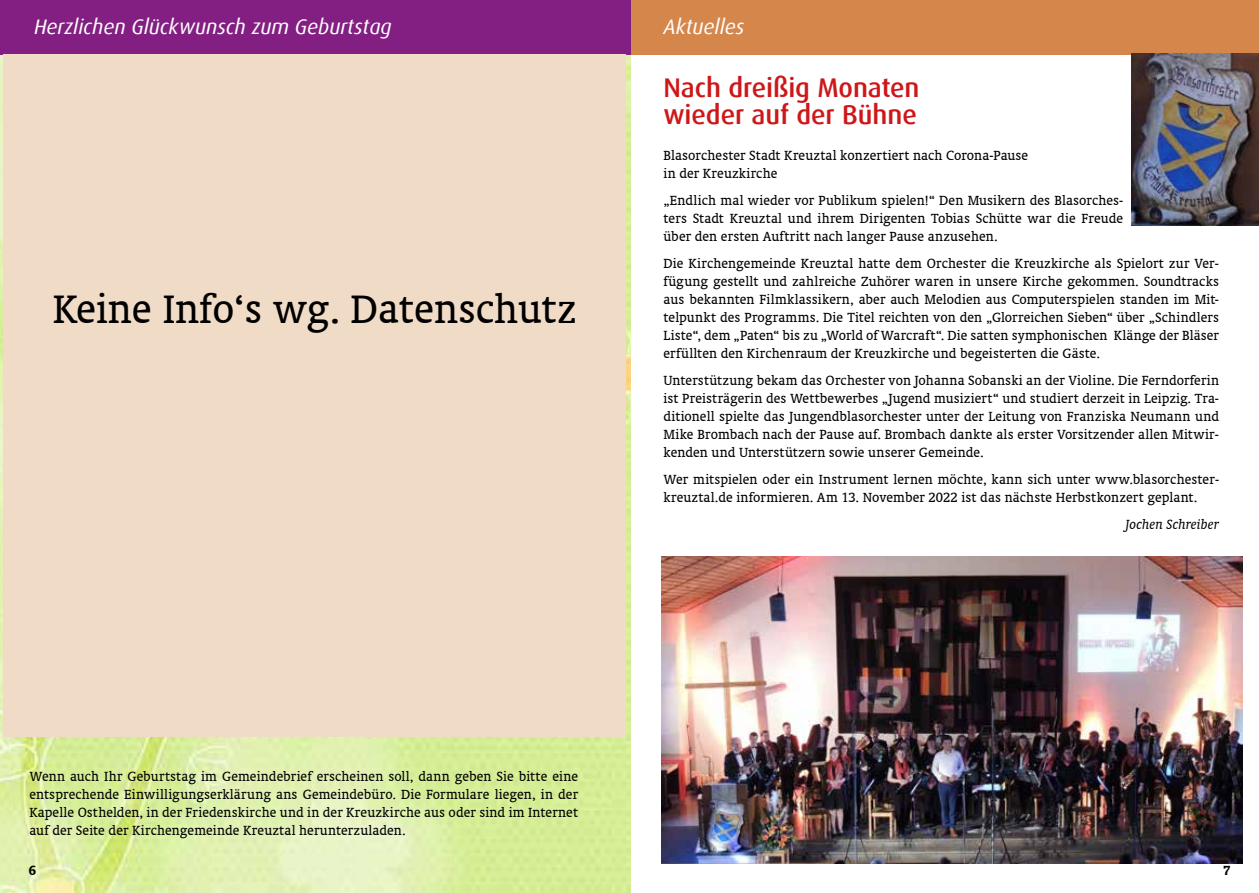
<style>
.page{position:relative;width:1259px;height:893px;background:#fff}
.page>*{position:absolute;margin:0;border:0;box-sizing:border-box;transform-origin:0 0}
.t1{font:45px "Oranda BT";color:#000}
.t2{font:500 27px/27px "Dax";letter-spacing:-.005em;color:#cd1719}
.t3{font:italic 21px "Dax";color:#fff}
.t4{font:15px/18px "Oranda BT";letter-spacing:.005em;color:#000;text-align:justify}
.t5{font:italic 15px "Oranda BT";letter-spacing:.01em;color:#000}
.t6{font:700 15px "Oranda BT";color:#000}
.t7{font:13.5px "Oranda BT";letter-spacing:.01em;color:#000}
.s1{font-family:"Dax";font-weight:700;color:#cd1719}
</style>
<div class="page">
<img style="left:0;top:55px;width:630px;height:838px">
<div style="left:0;top:0;width:1259px;height:54px;background:#831f82"></div>
<div style="left:4px;top:55px;width:622px;height:682px;background:#f0dcc6"></div>
<div style="left:631px;top:0;width:628px;height:54px;background:#d4864b"></div>
<img style="left:661px;top:556px;width:581px;height:307px">
<img style="left:1131px;top:54px;width:128px;height:171px">
<h3 class="t3" style="left:34px;top:15px;width:359px">Herzlichen Glückwunsch zum Geburtstag</h3>
<h1 class="t1" style="left:53px;top:283px;width:525px">Keine Info‘s wg. Datenschutz</h1>
<p class="t7" style="left:28px;top:293px;width:89px"><span class="s1">26.</span> Gerd Vogels</p>
<p class="t7" style="left:172px;top:293px;width:129px">Z. Ameisenberg 24 80</p>
<p class="t7" style="left:325px;top:293px;width:98px"><span class="s1">18.</span> Dieter Stötzel</p>
<p class="t7" style="left:469px;top:293px;width:62px">Heesstr. 37</p>
<p class="t7" style="left:325px;top:311px;width:73px"><span class="s1">28.</span> Else Weil</p>
<p class="t7" style="left:469px;top:311px;width:129px">Am Kellenhagen 12 92</p>
<h3 class="t3" style="left:663px;top:15px;width:82px">Aktuelles</h3>
<h2 class="t2" style="left:663px;top:74px;width:257px">Nach dreißig Monaten wieder auf der Bühne</h2>
<p class="t4" style="left:663px;top:146px;width:366px">Blasorchester Stadt Kreuztal konzertiert nach Corona-Pause in der Kreuzkirche</p>
<p class="t4" style="left:663px;top:191px;width:461px">„Endlich mal wieder vor Publikum spielen!“ Den Musikern des Blasorches&shy;ters Stadt Kreuztal und ihrem Dirigenten Tobias Schütte war die Freude über den ersten Auftritt nach langer Pause anzusehen.</p>
<p class="t4" style="left:663px;top:254px;width:557px">Die Kirchengemeinde Kreuztal hatte dem Orchester die Kreuzkirche als Spielort zur Ver&shy;fügung gestellt und zahlreiche Zuhörer waren in unsere Kirche gekommen. Soundtracks aus bekannten Filmklassikern, aber auch Melodien aus Computerspielen standen im Mit&shy;telpunkt des Programms. Die Titel reichten von den „Glorreichen Sieben“ über „Schindlers Liste“, dem „Paten“ bis zu „World of Warcraft“. Die satten symphonischen Klänge der Bläser erfüllten den Kirchenraum der Kreuzkirche und begeisterten die Gäste.</p>
<p class="t4" style="left:663px;top:371px;width:557px">Unterstützung bekam das Orchester von Johanna Sobanski an der Violine. Die Ferndorferin ist Preisträgerin des Wettbewerbes „Jugend musiziert“ und studiert derzeit in Leipzig. Tra&shy;ditionell spielte das Jungendblasorchester unter der Leitung von Franziska Neumann und Mike Brombach nach der Pause auf. Brombach dankte als erster Vorsitzender allen Mitwir&shy;kenden und Unterstützern sowie unserer Gemeinde.</p>
<p class="t4" style="left:663px;top:470px;width:557px">Wer mitspielen oder ein Instrument lernen möchte, kann sich unter www.blasorchester&shy;kreuztal.de informieren. Am 13. November 2022 ist das nächste Herbstkonzert geplant.</p>
<p class="t5" style="left:1125px;top:516px;width:95px">Jochen Schreiber</p>
<p class="t4" style="left:29px;top:767px;width:550px">Wenn auch Ihr Geburtstag im Gemeindebrief erscheinen soll, dann geben Sie bitte eine entsprechende Einwilligungserklärung ans Gemeindebüro. Die Formulare liegen, in der Kapelle Osthelden, in der Friedenskirche und in der Kreuzkirche aus oder sind im Internet auf der Seite der Kirchengemeinde Kreuztal herunterzuladen.</p>
<p class="t6" style="left:29px;top:861px;width:9px">6</p>
<p class="t6" style="left:1223px;top:861px;width:9px">7</p>
</div>
